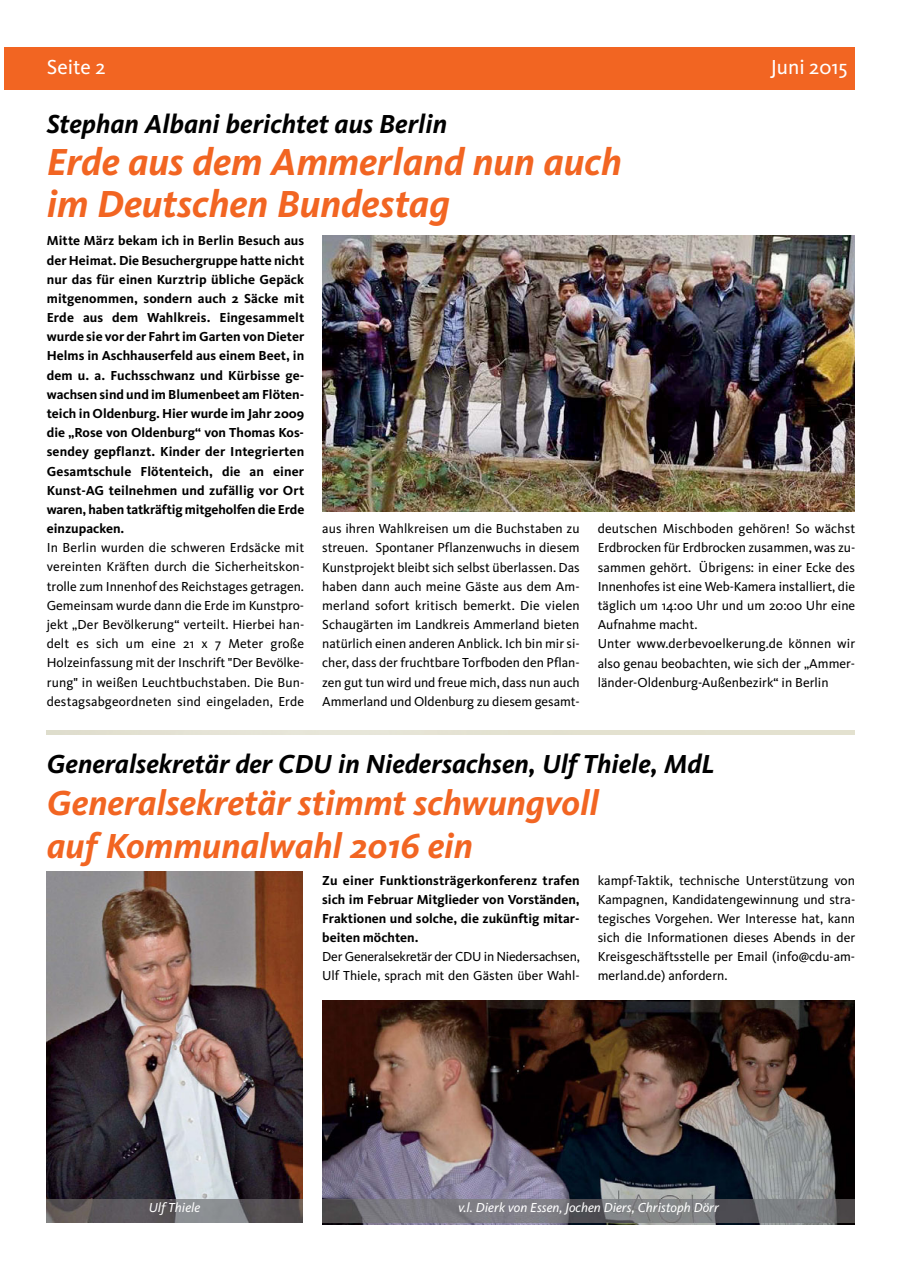
<style>
.page{position:relative;width:902px;height:1272px;background:#fff}
.page>*{position:absolute;margin:0;border:0;box-sizing:border-box;transform-origin:0 0}
.t1{font:italic 700 39px/42px "CDU Kievit";color:#f26522}
.t2{font:italic 700 36px/42px "CDU Kievit";color:#f26522}
.t3{font:italic 700 27px "CDU Kievit";color:#000}
.t4{font:21px "CDU Kievit";color:#fff}
.t5{font:13.5px/19.2px "CDU Kievit";color:#000;text-align:justify}
.t6{font:700 13.5px/19.2px "CDU Kievit";color:#000;text-align:justify}
.t7{font:italic 13.5px "CDU Kievit";color:#fff}
</style>
<div class="page">
<div style="left:4px;top:47px;width:850px;height:42px;background:#f26522"></div>
<img style="left:322px;top:235px;width:532px;height:276px">
<img style="left:322px;top:1000px;width:532px;height:224px">
<svg style="left:854px;top:1199px;width:1px;height:22px"></svg>
<img style="left:47px;top:871px;width:255px;height:351px">
<img style="left:47px;top:1199px;width:255px;height:22px">
<h3 class="t4" style="left:47px;top:60px;width:60px">Seite 2</h3>
<h3 class="t4" style="left:770px;top:60px;width:78px">Juni 2015</h3>
<h3 class="t3" style="left:47px;top:115px;width:401px">Stephan Albani berichtet aus Berlin</h3>
<h1 class="t1" style="left:47px;top:145px;width:576px">Erde aus dem Ammerland nun auch im Deutschen Bundestag</h1>
<p class="t6" style="left:47px;top:233px;width:259px">Mitte März bekam ich in Berlin Besuch aus der Heimat. Die Besuchergruppe hatte nicht nur das für einen Kurztrip übliche Gepäck mitgenommen, sondern auch 2 Säcke mit Erde aus dem Wahlkreis. Eingesammelt wurde sie vor der Fahrt im Garten von Dieter Helms in Aschhauserfeld aus einem Beet, in dem u. a. Fuchsschwanz und Kürbisse ge&shy;wachsen sind und im Blumenbeet am Flöten&shy;teich in Oldenburg. Hier wurde im Jahr 2009 die „Rose von Oldenburg“ von Thomas Kos&shy;sendey gepflanzt. Kinder der Integrierten Gesamtschule Flötenteich, die an einer Kunst-AG teilnehmen und zufällig vor Ort waren, haben tatkräftig mitgeholfen die Erde einzupacken.</p>
<p class="t5" style="left:47px;top:539px;width:259px">In Berlin wurden die schweren Erdsäcke mit vereinten Kräften durch die Sicherheitskon&shy;trolle zum Innenhof des Reichstages getragen.<br>Gemeinsam wurde dann die Erde im Kunstpro&shy;jekt „Der Bevölkerung“ verteilt. Hierbei han&shy;delt es sich um eine 21 x 7 Meter große Holzeinfassung mit der Inschrift "Der Bevölke&shy;rung" in weißen Leuchtbuchstaben. Die Bun&shy;destagsabgeordneten sind eingeladen, Erde</p>
<p class="t5" style="left:322px;top:520px;width:259px">aus ihren Wahlkreisen um die Buchstaben zu streuen. Spontaner Pflanzenwuchs in diesem Kunstprojekt bleibt sich selbst überlassen. Das haben dann auch meine Gäste aus dem Am&shy;merland sofort kritisch bemerkt. Die vielen Schaugärten im Landkreis Ammerland bieten natürlich einen anderen Anblick. Ich bin mir si&shy;cher, dass der fruchtbare Torfboden den Pflan&shy;zen gut tun wird und freue mich, dass nun auch Ammerland und Oldenburg zu diesem gesamt-</p>
<p class="t5" style="left:597px;top:520px;width:259px;text-align:left">deutschen Mischboden gehören! So wächst Erdbrocken für Erdbrocken zusammen, was zu&shy;sammen gehört. Übrigens: in einer Ecke des Innenhofes ist eine Web-Kamera installiert, die täglich um 14:00 Uhr und um 20:00 Uhr eine Aufnahme macht.<br>Unter www.derbevoelkerung.de können wir also genau beobachten, wie sich der „Ammer&shy;länder-Oldenburg-Außenbezirk“ in Berlin</p>
<h3 class="t3" style="left:47px;top:755px;width:669px">Generalsekretär der CDU in Niedersachsen, Ulf Thiele, MdL</h3>
<h2 class="t2" style="left:47px;top:786px;width:554px">Generalsekretär stimmt schwungvoll auf Kommunalwahl 2016 ein</h2>
<p class="t6" style="left:322px;top:871px;width:259px">Zu einer Funktionsträgerkonferenz trafen sich im Februar Mitglieder von Vorständen, Fraktionen und solche, die zukünftig mitar&shy;beiten möchten.</p>
<p class="t5" style="left:322px;top:948px;width:259px">Der Generalsekretär der CDU in Niedersachsen,<br>Ulf Thiele, sprach mit den Gästen über Wahl-</p>
<p class="t5" style="left:597px;top:871px;width:259px">kampf-Taktik, technische Unterstützung von Kampagnen, Kandidatengewinnung und stra&shy;tegisches Vorgehen. Wer Interesse hat, kann sich die Informationen dieses Abends in der Kreisgeschäftsstelle per Email (info@cdu-am&shy;merland.de) anfordern.</p>
<p class="t7" style="left:149px;top:1203px;width:53px">Ulf Thiele</p>
<p class="t7" style="left:458px;top:1203px;width:262px">v.l. Dierk von Essen, Jochen Diers, Christoph Dörr</p>
</div>
